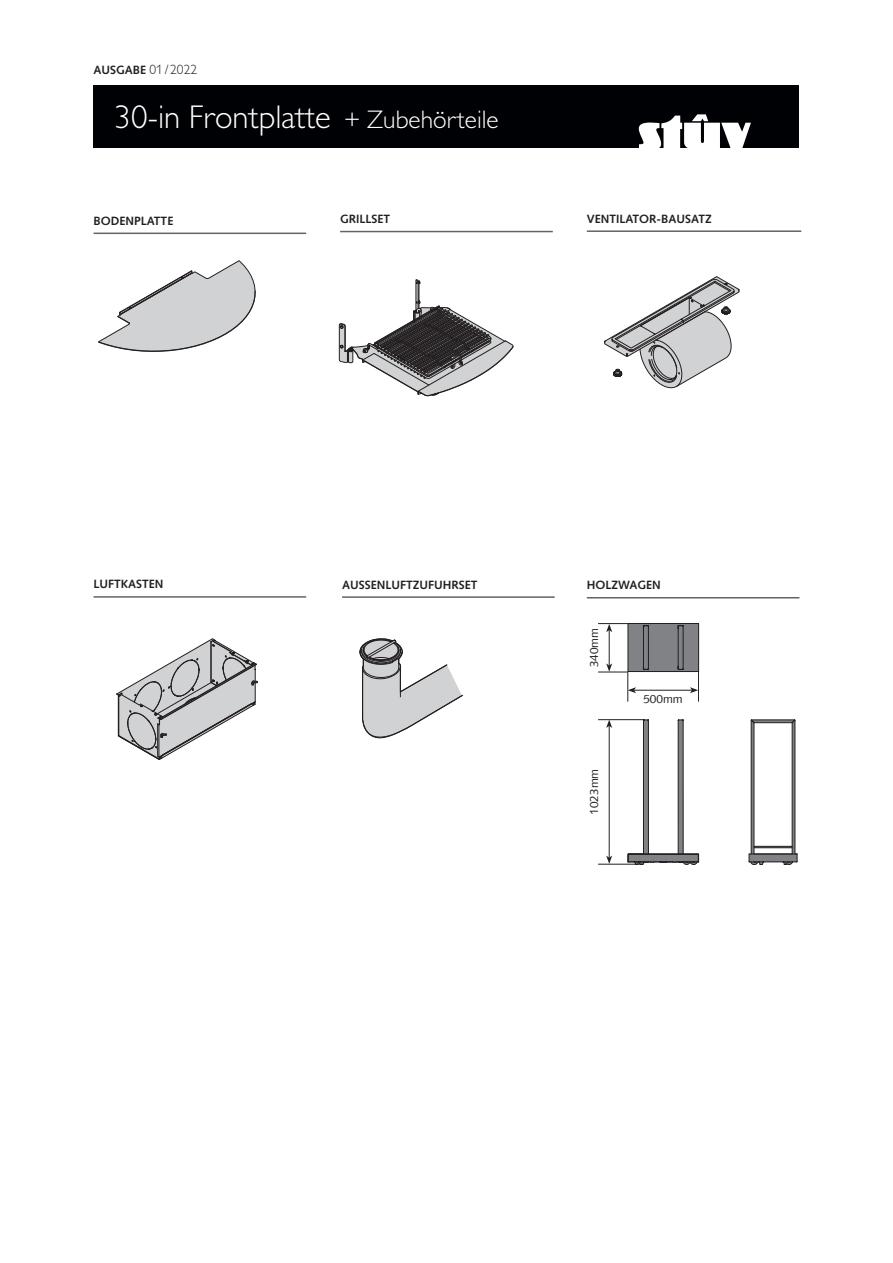
<style>
.page{position:relative;width:893px;height:1263px;background:#fff}
.page>*{position:absolute;margin:0;border:0;box-sizing:border-box;transform-origin:0 0}
.t1{font:300 33px "Gill Sans MT Pro";color:#fff}
.t2{font:700 12px "Syntax LT Std";color:#231f20}
.t3{font:11.7px "Syntax Com";color:#231f20}
.s1{font-family:"Gill Sans MT Pro";font-weight:300;font-size:13.5px}
.s2{font-size:25.5px}
</style>
<div class="page">
<div style="left:94px;top:85px;width:705px;height:63px;background:#000104"></div>
<svg style="left:639px;top:114px;width:112px;height:34px"></svg>
<svg style="left:359px;top:638px;width:104px;height:101px"></svg>
<svg style="left:98px;top:260px;width:158px;height:92px"></svg>
<svg style="left:604px;top:276px;width:136px;height:113px"></svg>
<svg style="left:116px;top:638px;width:142px;height:122px"></svg>
<svg style="left:339px;top:279px;width:175px;height:118px"></svg>
<div style="left:628px;top:623px;width:71px;height:48px;background:#808285"></div>
<svg style="left:627px;top:719px;width:72px;height:146px"></svg>
<svg style="left:748px;top:719px;width:50px;height:146px"></svg>
<hr style="left:628px;top:623px;width:71px;height:1px;background:#231f20">
<hr style="left:628px;top:623px;width:1px;height:48px;background:#231f20">
<hr style="left:628px;top:671px;width:71px;height:1px;background:#231f20">
<hr style="left:698px;top:623px;width:1px;height:48px;background:#231f20">
<svg style="left:677px;top:625px;width:7px;height:45px"></svg>
<svg style="left:643px;top:625px;width:6px;height:45px"></svg>
<hr style="left:609px;top:630px;width:1px;height:35px;background:#231f20">
<svg style="left:606px;top:663px;width:6px;height:9px"></svg>
<svg style="left:606px;top:624px;width:6px;height:8px"></svg>
<hr style="left:609px;top:726px;width:1px;height:132px;background:#231f20">
<svg style="left:606px;top:855px;width:6px;height:9px"></svg>
<svg style="left:606px;top:720px;width:6px;height:8px"></svg>
<hr style="left:598px;top:672px;width:30px;height:1px;background:#231f20">
<hr style="left:598px;top:623px;width:30px;height:1px;background:#231f20">
<hr style="left:598px;top:719px;width:45px;height:1px;background:#231f20">
<hr style="left:598px;top:864px;width:45px;height:1px;background:#231f20">
<hr style="left:627px;top:672px;width:1px;height:30px;background:#231f20">
<hr style="left:698px;top:672px;width:1px;height:30px;background:#231f20">
<hr style="left:634px;top:690px;width:58px;height:1px;background:#231f20">
<svg style="left:628px;top:687px;width:8px;height:6px"></svg>
<svg style="left:690px;top:687px;width:8px;height:6px"></svg>
<hr style="left:94px;top:233px;width:212px;height:1px;background:#636366">
<hr style="left:342px;top:596px;width:213px;height:2px;background:#636366">
<hr style="left:587px;top:597px;width:212px;height:1px;background:#636366">
<hr style="left:94px;top:596px;width:212px;height:2px;background:#636366">
<hr style="left:340px;top:231px;width:213px;height:1px;background:#636366">
<hr style="left:587px;top:230px;width:214px;height:2px;background:#636366">
<p class="t2" style="left:94px;top:63px;width:105px">AUSGABE <span class="s1">01/2022</span></p>
<h1 class="t1" style="left:115px;top:97px;width:385px">30-in Frontplatte <span class="s2">+ Zubehörteile</span></h1>
<p class="t2" style="left:94px;top:214px;width:81px">BODENPLATTE</p>
<p class="t2" style="left:340px;top:212px;width:52px">GRILLSET</p>
<p class="t2" style="left:587px;top:212px;width:126px">VENTILATOR-BAUSATZ</p>
<p class="t2" style="left:94px;top:577px;width:72px">LUFTKASTEN</p>
<p class="t2" style="left:342px;top:578px;width:137px">AUSSENLUFTZUFUHRSET</p>
<p class="t2" style="left:587px;top:578px;width:76px">HOLZWAGEN</p>
<p class="t3" style="left:587px;top:667px;width:41px;rotate:-90deg">340mm</p>
<p class="t3" style="left:587px;top:815px;width:47px;rotate:-90deg">1023mm</p>
<p class="t3" style="left:643px;top:692px;width:41px">500mm</p>
</div>
